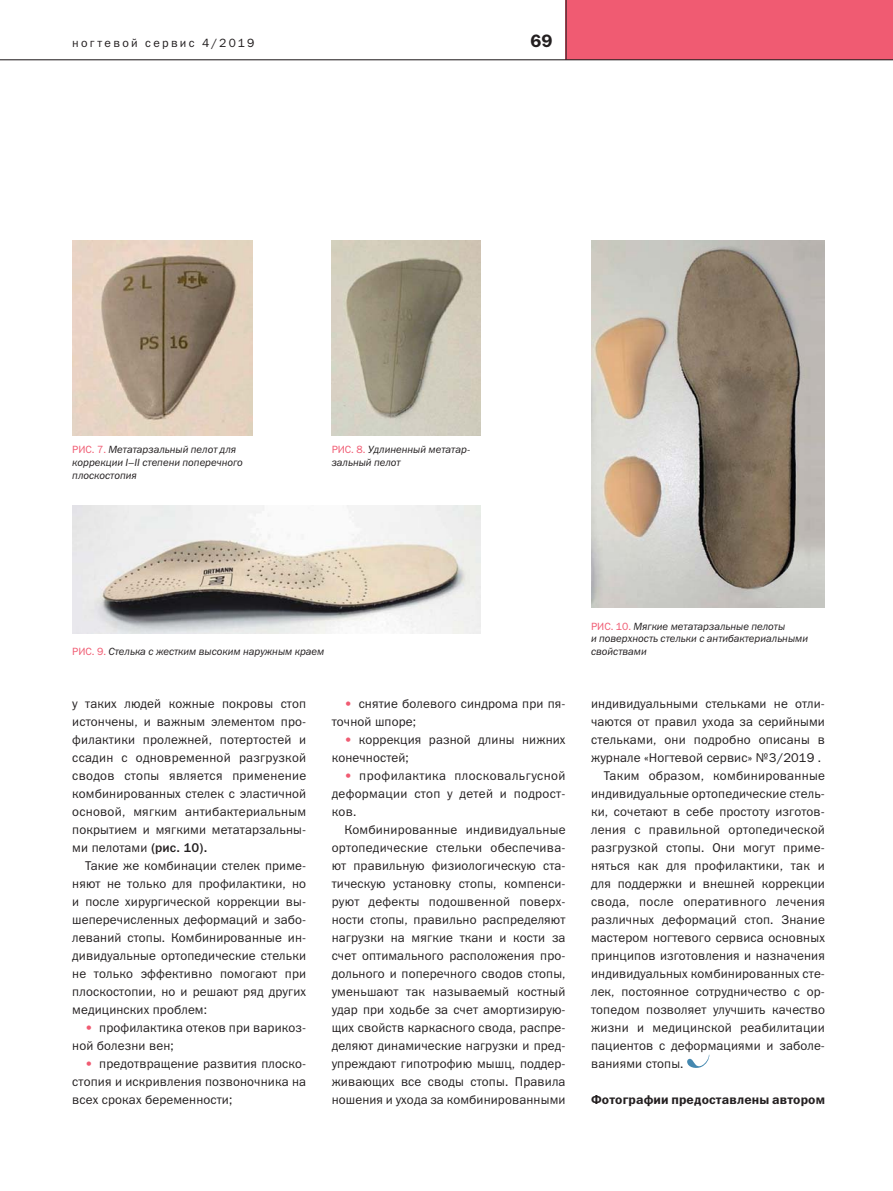
<style>
.page{position:relative;width:893px;height:1191px;background:#fff}
.page>*{position:absolute;margin:0;border:0;box-sizing:border-box;transform-origin:0 0}
.t1{font:18px "Franklin Gothic Demi C";color:#231f20}
.t2{font:12.75px/18px "Franklin Gothic Book C";letter-spacing:.01em;color:#231f20;text-align:justify}
.t3{font:12.75px "Franklin Gothic Demi C";letter-spacing:.01em;color:#231f20}
.t4{font:12px "Franklin Gothic Book C";letter-spacing:.195em;color:#231f20}
.t5{font:italic 10.5px/12.6px "Franklin Gothic Book C";color:#231f20}
.s1{font-style:normal;color:#f05b72}
.s2{font-family:"Franklin Gothic Medium C"}
.s3{color:#f05b72}
</style>
<div class="page">
<div style="left:566px;top:0;width:327px;height:60px;background:#f05b72"></div>
<hr style="left:0;top:59px;width:893px;height:1px;background:#231f20">
<hr style="left:566px;top:0;width:1px;height:60px;background:#231f20">
<svg style="left:687px;top:1055px;width:22px;height:13px"></svg>
<img style="left:72px;top:240px;width:180px;height:196px">
<img style="left:332px;top:240px;width:148px;height:196px">
<img style="left:72px;top:505px;width:408px;height:128px">
<img style="left:591px;top:241px;width:234px;height:366px">
<p class="t4" style="left:72px;top:38px;width:184px">ногтевой сервис 4/2019</p>
<h1 class="t1" style="left:530px;top:34px;width:23px">69</h1>
<p class="t5" style="left:72px;top:444px;width:172px"><span class="s1">РИС. 7.</span> Метатарзальный пелот для коррекции I–II степени поперечного плоскостопия</p>
<p class="t5" style="left:332px;top:444px;width:141px"><span class="s1">РИС. 8.</span> Удлиненный метатар&shy;зальный пелот</p>
<p class="t5" style="left:72px;top:646px;width:254px"><span class="s1">РИС. 9.</span> Стелька с жестким высоким наружным краем</p>
<p class="t2" style="left:72px;top:695px;width:235px">у таких людей кожные покровы стоп истончены, и важным элементом про&shy;филактики пролежней, потертостей и ссадин с одновременной разгрузкой сводов стопы является применение комбинированных стелек с эластичной основой, мягким антибактериальным покрытием и мягкими метатарзальны&shy;ми пелотами <span class="s2">(рис. 10).</span></p>
<p class="t2" style="left:72px;top:857px;width:235px;text-indent:13px">Такие же комбинации стелек приме&shy;няют не только для профилактики, но и после хирургической коррекции вы&shy;шеперечисленных деформаций и забо&shy;леваний стопы. Комбинированные ин&shy;дивидуальные ортопедические стельки не только эффективно помогают при плоскостопии, но и решают ряд других медицинских проблем:</p>
<p class="t2" style="left:72px;top:1019px;width:235px;text-indent:13px"><span class="s3">•</span> профилактика отеков при варикоз&shy;ной болезни вен;</p>
<p class="t2" style="left:72px;top:1055px;width:235px;text-indent:13px"><span class="s3">•</span> предотвращение развития плоско&shy;стопия и искривления позвоночника на всех сроках беременности;</p>
<p class="t2" style="left:332px;top:695px;width:235px;text-indent:13px"><span class="s3">•</span> снятие болевого синдрома при пя&shy;точной шпоре;</p>
<p class="t2" style="left:332px;top:731px;width:235px;text-indent:13px"><span class="s3">•</span> коррекция разной длины нижних конечностей;</p>
<p class="t2" style="left:332px;top:767px;width:235px;text-indent:13px"><span class="s3">•</span> профилактика плосковальгусной деформации стоп у детей и подрост&shy;ков.</p>
<p class="t2" style="left:332px;top:821px;width:235px;text-indent:13px">Комбинированные индивидуальные ортопедические стельки обеспечива&shy;ют правильную физиологическую ста&shy;тическую установку стопы, компенси&shy;руют дефекты подошвенной поверх&shy;ности стопы, правильно распределяют нагрузки на мягкие ткани и кости за счет оптимального расположения про&shy;дольного и поперечного сводов стопы, уменьшают так называемый костный удар при ходьбе за счет амортизирую&shy;щих свойств каркасного свода, распре&shy;деляют динамические нагрузки и пред&shy;упреждают гипотрофию мышц, поддер&shy;живающих все своды стопы. Правила ношения и ухода за комбинированными</p>
<p class="t5" style="left:591px;top:621px;width:218px"><span class="s1">РИС. 10.</span> Мягкие метатарзальные пелоты<br>и поверхность стельки с антибактериальными свойствами</p>
<p class="t2" style="left:591px;top:695px;width:235px">индивидуальными стельками не отли-</p>
<p class="t2" style="left:591px;top:713px;width:235px">чаются от правил ухода за серийными</p>
<p class="t2" style="left:591px;top:731px;width:235px">стельками, они подробно описаны в</p>
<p class="t2" style="left:591px;top:749px;width:232px">журнале «Ногтевой сервис» №3/2019 .</p>
<p class="t2" style="left:604px;top:767px;width:223px">Таким образом, комбинированные</p>
<p class="t2" style="left:591px;top:785px;width:235px">индивидуальные ортопедические стель-</p>
<p class="t2" style="left:591px;top:803px;width:235px">ки, сочетают в себе простоту изготов-</p>
<p class="t2" style="left:591px;top:821px;width:235px">ления с правильной ортопедической</p>
<p class="t2" style="left:591px;top:839px;width:235px">разгрузкой стопы. Они могут приме-</p>
<p class="t2" style="left:591px;top:857px;width:235px">няться как для профилактики, так и</p>
<p class="t2" style="left:591px;top:875px;width:235px">для поддержки и внешней коррекции</p>
<p class="t2" style="left:591px;top:893px;width:235px">свода, после оперативного лечения</p>
<p class="t2" style="left:591px;top:911px;width:235px">различных деформаций стоп. Знание</p>
<p class="t2" style="left:591px;top:929px;width:235px">мастером ногтевого сервиса основных</p>
<p class="t2" style="left:591px;top:947px;width:235px">принципов изготовления и назначения</p>
<p class="t2" style="left:591px;top:965px;width:235px">индивидуальных комбинированных сте-</p>
<p class="t2" style="left:591px;top:983px;width:235px">лек, постоянное сотрудничество с ор-</p>
<p class="t2" style="left:591px;top:1001px;width:235px">топедом позволяет улучшить качество</p>
<p class="t2" style="left:591px;top:1019px;width:235px">жизни и медицинской реабилитации</p>
<p class="t2" style="left:591px;top:1037px;width:235px">пациентов с деформациями и заболе-</p>
<p class="t2" style="left:591px;top:1055px;width:94px">ваниями стопы.</p>
<p class="t3" style="left:591px;top:1094px;width:235px">Фотографии предоставлены автором</p>
</div>
